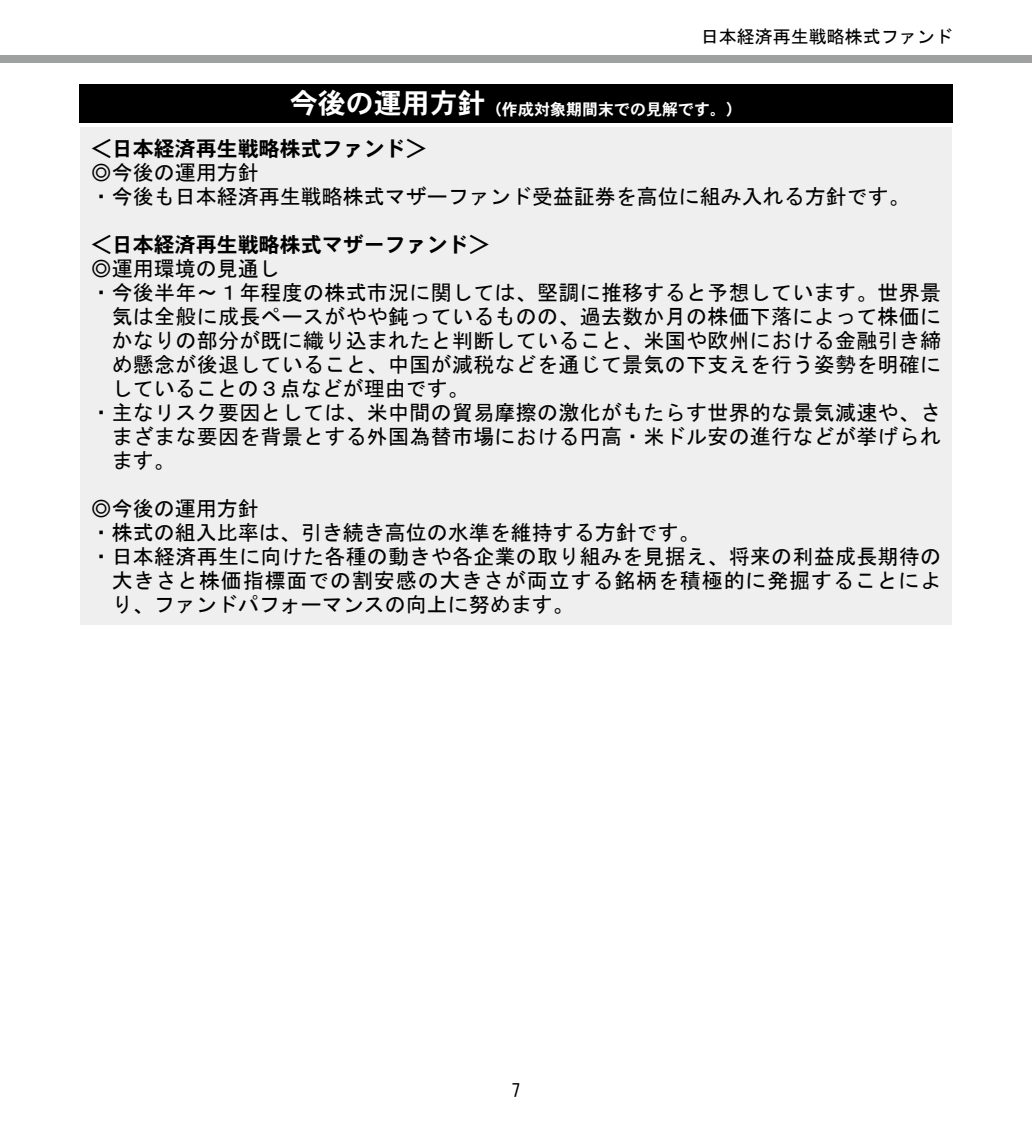
<style>
.page{position:relative;width:1032px;height:1134px;background:#fff}
.page>*{position:absolute;margin:0;border:0;box-sizing:border-box;transform-origin:0 0}
.t1{font:21px/24px "MS Gothic";letter-spacing:.015em;color:#000}
.t2{font:21px "MS Gothic";letter-spacing:.04em;color:#000}
.t3{font:21px "DFHS Gothic W7 WIN RKSJ H";color:#000}
.t4{font:18px "MS Gothic";color:#000}
.t5{font:16px "DFHS Gothic W7 WIN RKSJ H";color:#fff}
.s1{font-size:28px}
</style>
<div class="page">
<div style="left:0;top:56px;width:1032px;height:7px;background:#9fa0a0"></div>
<div style="left:79px;top:84px;width:873px;height:38px;background:#000"></div>
<div style="left:80px;top:128px;width:872px;height:497px;background:#efefef"></div>
<p class="t4" style="left:701px;top:27px;width:253px">日本経済再生戦略株式ファンド</p>
<p class="t5" style="left:290px;top:101px;width:453px"><span class="s1">今後の運用方針</span>（作成対象期間末での見解です。）</p>
<p class="t3" style="left:91px;top:138px;width:338px">＜日本経済再生戦略株式ファンド＞</p>
<p class="t1" style="left:91px;top:160px;width:821px">◎今後の運用方針<br>・今後も日本経済再生戦略株式マザーファンド受益証券を高位に組み入れる方針です。</p>
<p class="t3" style="left:91px;top:234px;width:401px">＜日本経済再生戦略株式マザーファンド＞</p>
<p class="t1" style="left:91px;top:256px;width:191px">◎運用環境の見通し</p>
<p class="t1" style="left:91px;top:280px;width:852px">・今後半年～１年程度の株式市況に関しては、堅調に推移すると予想しています。世界景</p>
<p class="t1" style="left:112px;top:304px;width:831px">気は全般に成長ペースがやや鈍っているものの、過去数か月の株価下落によって株価に</p>
<p class="t1" style="left:112px;top:328px;width:831px">かなりの部分が既に織り込まれたと判断していること、米国や欧州における金融引き締</p>
<p class="t1" style="left:112px;top:352px;width:831px">め懸念が後退していること、中国が減税などを通じて景気の下支えを行う姿勢を明確に</p>
<p class="t1" style="left:112px;top:376px;width:359px">していることの３点などが理由です。</p>
<p class="t1" style="left:91px;top:400px;width:852px">・主なリスク要因としては、米中間の貿易摩擦の激化がもたらす世界的な景気減速や、さ</p>
<p class="t1" style="left:112px;top:424px;width:831px">まざまな要因を背景とする外国為替市場における円高・米ドル安の進行などが挙げられ</p>
<p class="t1" style="left:112px;top:448px;width:64px">ます。</p>
<p class="t1" style="left:91px;top:496px;width:170px">◎今後の運用方針</p>
<p class="t1" style="left:91px;top:520px;width:611px">・株式の組入比率は、引き続き高位の水準を維持する方針です。</p>
<p class="t1" style="left:91px;top:544px;width:852px">・日本経済再生に向けた各種の動きや各企業の取り組みを見据え、将来の利益成長期待の</p>
<p class="t2" style="left:112px;top:570px;width:831px">大きさと株価指標面での割安感の大きさが両立する銘柄を積極的に発掘することによ</p>
<p class="t1" style="left:112px;top:592px;width:464px">り、ファンドパフォーマンスの向上に努めます。</p>
<p class="t4" style="left:511px;top:1081px;width:10px">7</p>
</div>
